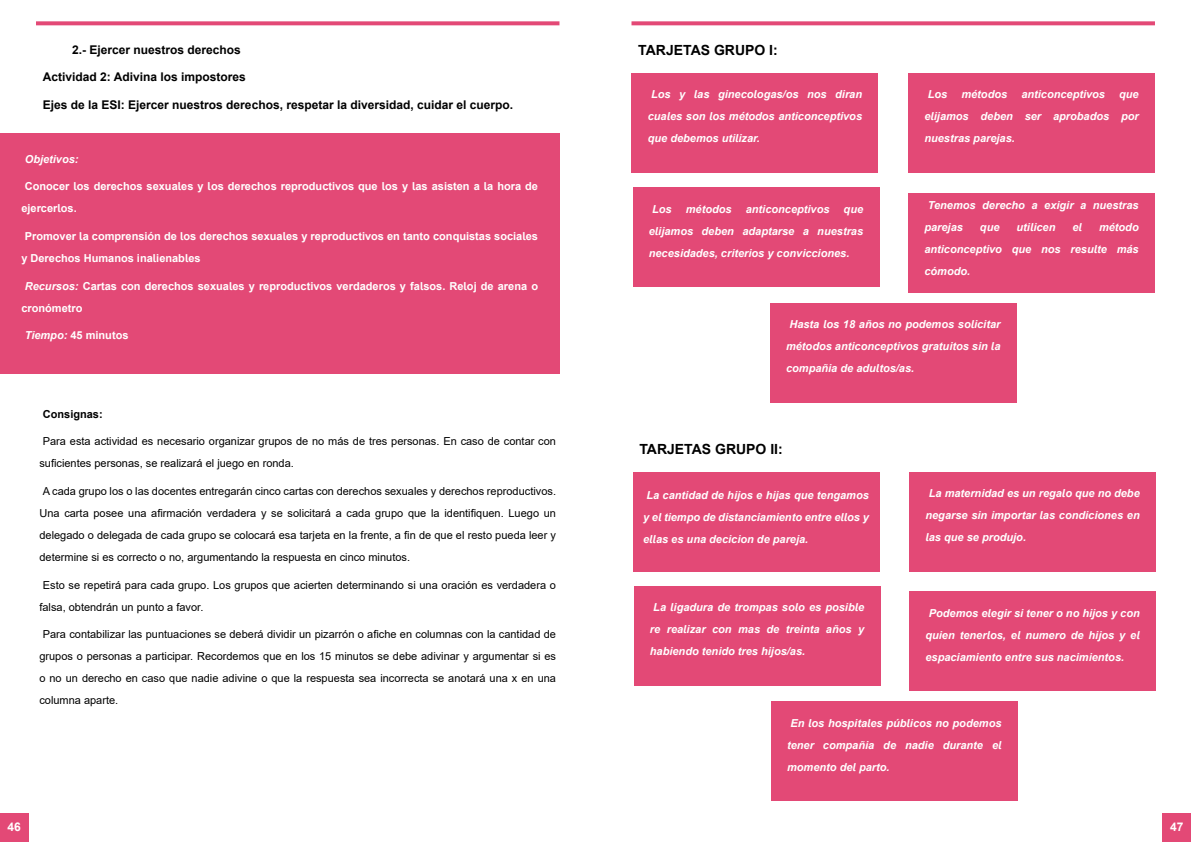
<style>
.page{position:relative;width:1191px;height:842px;background:#fff}
.page>*{position:absolute;margin:0;border:0;box-sizing:border-box;transform-origin:0 0}
.t1{font:700 14px "Arial";color:#000}
.t2{font:700 12px "Arial";color:#000}
.t3{font:700 12px "Arial";color:#fff}
.t4{font:italic 700 11px/22px "Arial";color:#fff;text-align:justify}
.t5{font:11px/22px "Arial";color:#000}
.t6{font:700 11px/22px "Arial";color:#fff}
.t7{font:700 11px "Arial";color:#000}
.s1{font-style:italic}
</style>
<div class="page">
<svg style="left:631px;top:21px;width:524px;height:4px;background:#e55881"></svg>
<svg style="left:36px;top:21px;width:523px;height:4px;background:#e55881"></svg>
<div style="left:0;top:814px;width:28px;height:28px;background:#e34976"></div>
<div style="left:1162px;top:814px;width:29px;height:28px;background:#e34976"></div>
<div style="left:0;top:133px;width:559px;height:241px;background:#e34976"></div>
<div style="left:770px;top:303px;width:246px;height:99px;background:#e34976"></div>
<div style="left:771px;top:702px;width:246px;height:99px;background:#e34976"></div>
<div style="left:631px;top:73px;width:247px;height:100px;background:#e34976"></div>
<div style="left:632px;top:472px;width:247px;height:99px;background:#e34976"></div>
<div style="left:632px;top:188px;width:247px;height:99px;background:#e34976"></div>
<div style="left:633px;top:586px;width:247px;height:100px;background:#e34976"></div>
<div style="left:908px;top:73px;width:247px;height:100px;background:#e34976"></div>
<div style="left:909px;top:472px;width:247px;height:99px;background:#e34976"></div>
<div style="left:908px;top:193px;width:247px;height:99px;background:#e34976"></div>
<div style="left:909px;top:592px;width:247px;height:99px;background:#e34976"></div>
<p class="t2" style="left:72px;top:41px;width:170px">2.- Ejercer nuestros derechos</p>
<p class="t2" style="left:43px;top:69px;width:204px">Actividad 2: Adivina los impostores</p>
<p class="t2" style="left:43px;top:96px;width:472px">Ejes de la ESI: Ejercer nuestros derechos, respetar la diversidad, cuidar el cuerpo.</p>
<p class="t4" style="left:25px;top:148px;width:55px">Objetivos:</p>
<p class="t6" style="left:21px;top:176px;width:518px;text-indent:3px">Conocer los derechos sexuales y los derechos reproductivos que los y las asisten a la hora de ejercerlos.</p>
<p class="t6" style="left:21px;top:225px;width:518px;text-indent:3px">Promover la comprensión de los derechos sexuales y reproductivos en tanto conquistas sociales y Derechos Humanos inalienables</p>
<p class="t6" style="left:21px;top:275px;width:518px;text-indent:3px"><span class="s1">Recursos:</span> Cartas con derechos sexuales y reproductivos verdaderos y falsos. Reloj de arena o cronómetro</p>
<p class="t6" style="left:25px;top:325px;width:105px"><span class="s1">Tiempo:</span> 45 minutos</p>
<p class="t7" style="left:43px;top:406px;width:61px">Consignas:</p>
<p class="t5" style="left:39px;top:430px;width:518px;text-indent:3px">Para esta actividad es necesario organizar grupos de no más de tres personas. En caso de contar con suficientes personas, se realizará el juego en ronda.</p>
<p class="t5" style="left:39px;top:480px;width:518px;text-align:justify;text-indent:3px">A cada grupo los o las docentes entregarán cinco cartas con derechos sexuales y derechos reproductivos.<br>Una carta posee una afirmación verdadera y se solicitará a cada grupo que la identifiquen. Luego un delegado o delegada de cada grupo se colocará esa tarjeta en la frente, a fin de que el resto pueda leer y determine si es correcto o no, argumentando la respuesta en cinco minutos.</p>
<p class="t5" style="left:39px;top:574px;width:518px;text-indent:3px">Esto se repetirá para cada grupo. Los grupos que acierten determinando si una oración es verdadera o falsa, obtendrán un punto a favor.</p>
<p class="t5" style="left:39px;top:623px;width:518px;text-align:justify;text-indent:3px">Para contabilizar las puntuaciones se deberá dividir un pizarrón o afiche en columnas con la cantidad de grupos o personas a participar. Recordemos que en los 15 minutos se debe adivinar y argumentar si es o no un derecho en caso que nadie adivine o que la respuesta sea incorrecta se anotará una x en una columna aparte.</p>
<p class="t1" style="left:638px;top:40px;width:141px">TARJETAS GRUPO I:</p>
<p class="t4" style="left:648px;top:84px;width:216px;text-indent:3px">Los y las ginecologas/os nos diran cuales son los métodos anticonceptivos que debemos utilizar.</p>
<p class="t4" style="left:927px;top:84px;width:21px">Los</p>
<p class="t4" style="left:961px;top:84px;width:47px">métodos</p>
<p class="t4" style="left:1021px;top:84px;width:85px">anticonceptivos</p>
<p class="t4" style="left:924px;top:84px;width:216px;text-indent:195px">que elijamos deben ser aprobados por nuestras parejas.</p>
<p class="t4" style="left:652px;top:198px;width:21px">Los</p>
<p class="t4" style="left:686px;top:198px;width:47px">métodos</p>
<p class="t4" style="left:746px;top:198px;width:85px">anticonceptivos</p>
<p class="t4" style="left:649px;top:198px;width:216px;text-indent:195px">que elijamos deben adaptarse a nuestras necesidades, criterios y convicciones.</p>
<p class="t4" style="left:924px;top:195px;width:216px;text-indent:3px">Tenemos derecho a exigir a nuestras parejas</p>
<p class="t4" style="left:924px;top:217px;width:216px;text-indent:175px">método anticonceptivo que nos resulte más cómodo.</p>
<p class="t4" style="left:980px;top:217px;width:21px">que</p>
<p class="t4" style="left:1016px;top:217px;width:40px">utilicen</p>
<p class="t4" style="left:1072px;top:217px;width:11px">el</p>
<p class="t4" style="left:786px;top:314px;width:216px;text-indent:3px">Hasta los 18 años no podemos solicitar métodos anticonceptivos gratuitos sin la compañia de adultos/as.</p>
<p class="t1" style="left:639px;top:439px;width:145px">TARJETAS GRUPO II:</p>
<p class="t4" style="left:643px;top:485px;width:227px;text-indent:3px">La cantidad de hijos e hijas que tengamos y el tiempo de distanciamiento entre ellos y ellas es una decicion de pareja.</p>
<p class="t4" style="left:650px;top:597px;width:216px;text-indent:3px">La ligadura de trompas solo es posible re realizar con mas de treinta años y habiendo tenido tres hijos/as.</p>
<p class="t4" style="left:925px;top:482px;width:216px;text-indent:3px">La maternidad es un regalo que no debe negarse sin importar las condiciones en las que se produjo.</p>
<p class="t4" style="left:925px;top:602px;width:216px;text-indent:3px">Podemos elegir si tener o no hijos y con quien tenerlos, el numero de hijos y el espaciamiento entre sus nacimientos.</p>
<p class="t4" style="left:787px;top:712px;width:216px;text-indent:3px">En los hospitales públicos no podemos tener compañia de nadie durante el momento del parto.</p>
<p class="t3" style="left:8px;top:818px;width:15px">46</p>
<p class="t3" style="left:1170px;top:818px;width:15px">47</p>
</div>
